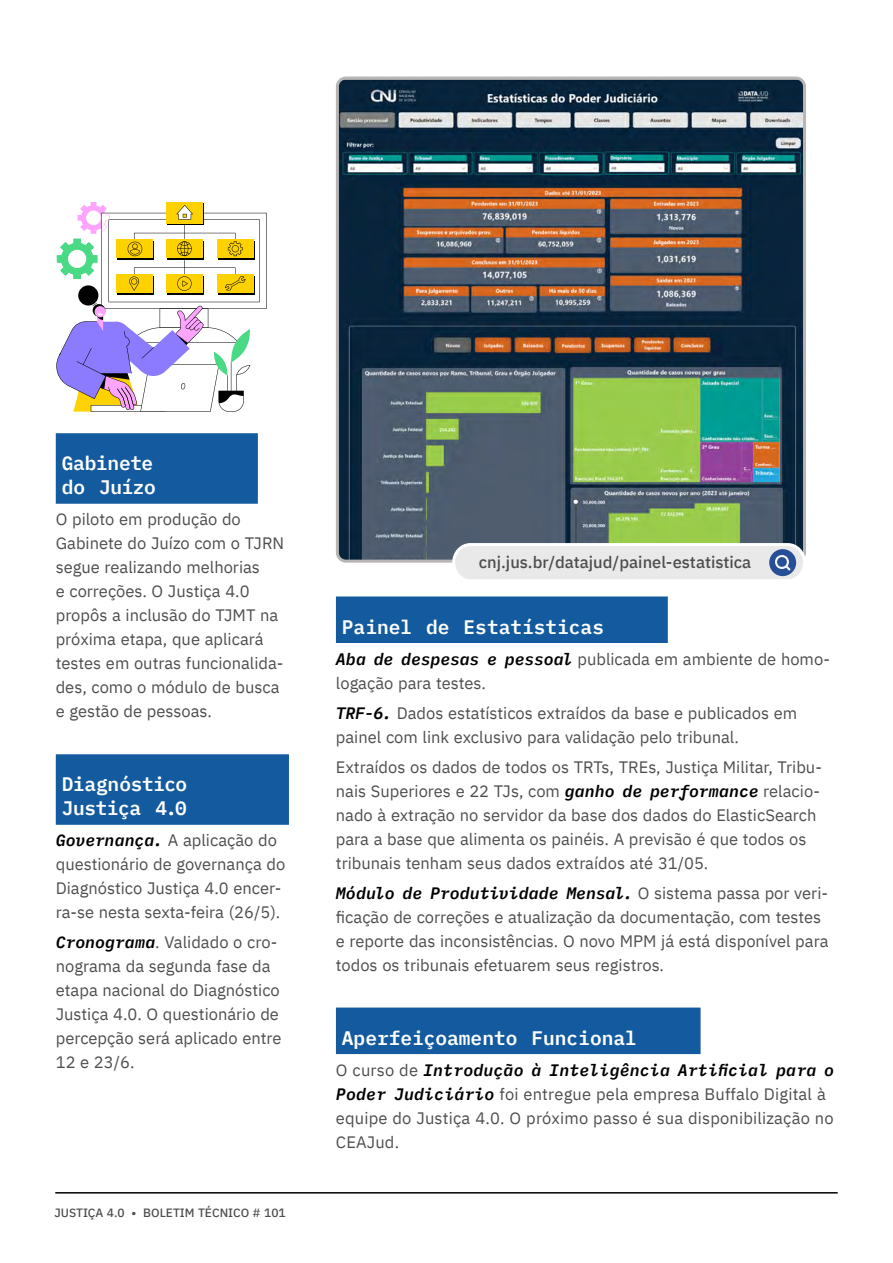
<style>
.page{position:relative;width:893px;height:1263px;background:#fff}
.page>*{position:absolute;margin:0;border:0;box-sizing:border-box;transform-origin:0 0}
.t1{font:600 19.5px/24px "IBM Plex Mono";color:#fff}
.t2{font:16.5px/24px "IBM Plex Sans";color:#4e4e4f}
.t3{font:italic 600 16.5px "IBM Plex Mono";letter-spacing:.01em;color:#000}
.t4{font:500 16.5px "IBM Plex Sans";color:#4e4e4f}
.t5{font:500 12px "IBM Plex Sans";color:#4e4e4f}
.s1{font-family:"IBM Plex Mono";font-weight:600;font-style:italic;color:#000}
.s2{font-family:"IBM Plex Sans";font-weight:400;font-style:normal;color:#4e4e4f}
</style>
<div class="page">
<hr style="left:55px;top:1192px;width:783px;height:1px;background:#000">
<img style="left:340px;top:81px;width:462px;height:478px">
<div style="left:336px;top:77px;width:470px;height:486px;border:3px solid #b9b5b5;border-radius:9px"></div>
<svg style="left:56px;top:202px;width:211px;height:210px"></svg>
<div style="left:336px;top:596px;width:332px;height:47px;background:#135b9e"></div>
<div style="left:336px;top:1007px;width:365px;height:47px;background:#135b9e"></div>
<div style="left:454px;top:544px;width:350px;height:37px;background:#eae9e9;border-radius:17px"></div>
<div style="left:452px;top:543px;width:354px;height:39px;border:3px solid #fff;border-radius:17px"></div>
<div style="left:769px;top:549px;width:27px;height:27px;background:#264f97;border-radius:50%"></div>
<svg style="left:775px;top:555px;width:15px;height:15px"></svg>
<div style="left:56px;top:433px;width:202px;height:71px;background:#135b9e"></div>
<div style="left:56px;top:754px;width:233px;height:71px;background:#135b9e"></div>
<p class="t1" style="left:62px;top:449px;width:96px">Gabinete do Juízo</p>
<p class="t2" style="left:56px;top:506px;width:230px">O piloto em produção do<br>Gabinete do Juízo com o TJRN segue realizando melhorias<br>e correções. O Justiça 4.0 propôs a inclusão do TJMT na próxima etapa, que aplicará testes em outras funcionalida&shy;des, como o módulo de busca e gestão de pessoas.</p>
<p class="t1" style="left:62px;top:770px;width:127px">Diagnóstico<br>Justiça 4.0</p>
<p class="t2" style="left:56px;top:827px;width:231px"><span class="s1">Governança.</span> A aplicação do questionário de governança do<br>Diagnóstico Justiça 4.0 encer&shy;ra-se nesta sexta-feira (26/5).</p>
<p class="t2" style="left:56px;top:929px;width:227px"><span class="s1">Cronograma</span>. Validado o cro&shy;nograma da segunda fase da etapa nacional do Diagnóstico<br>Justiça 4.0. O questionário de percepção será aplicado entre<br>12 e 23/6.</p>
<p class="t5" style="left:55px;top:1203px;width:233px">JUSTIÇA 4.0 • BOLETIM TÉCNICO # 101</p>
<p class="t4" style="left:479px;top:549px;width:274px">cnj.jus.br/datajud/painel-estatistica</p>
<p class="t1" style="left:342px;top:613px;width:264px">Painel de Estatísticas</p>
<p class="t2" style="left:336px;top:646px;width:496px"><span class="s1">Aba de despesas e pessoal</span> publicada em ambiente de homo&shy;logação para testes.</p>
<p class="t2" style="left:336px;top:700px;width:463px"><span class="s1">TRF-6.</span> Dados estatísticos extraídos da base e publicados em painel com link exclusivo para validação pelo tribunal.</p>
<p class="t2" style="left:336px;top:754px;width:487px">Extraídos os dados de todos os TRTs, TREs, Justiça Militar, Tribu&shy;nais Superiores e 22 TJs, com <span class="s1">ganho de performance</span> relacio&shy;nado à extração no servidor da base dos dados do ElasticSearch para a base que alimenta os painéis. A previsão é que todos os tribunais tenham seus dados extraídos até 31/05.</p>
<p class="t3" style="left:336px;top:880px;width:494px">Módulo de Produtividade Mensal. <span class="s2">O sistema passa por veri-</span></p>
<p class="t2" style="left:336px;top:904px;width:494px">ficação de correções e atualização da documentação, com testes e reporte das inconsistências. O novo MPM já está disponível para todos os tribunais efetuarem seus registros.</p>
<p class="t1" style="left:342px;top:1024px;width:296px">Aperfeiçoamento Funcional</p>
<p class="t3" style="left:336px;top:1057px;width:500px"><span class="s2">O curso de</span> Introdução à Inteligência Artificial para o</p>
<p class="t2" style="left:336px;top:1081px;width:499px"><span class="s1">Poder Judiciário</span> foi entregue pela empresa Buffalo Digital à equipe do Justiça 4.0. O próximo passo é sua disponibilização no<br>CEAJud.</p>
</div>
